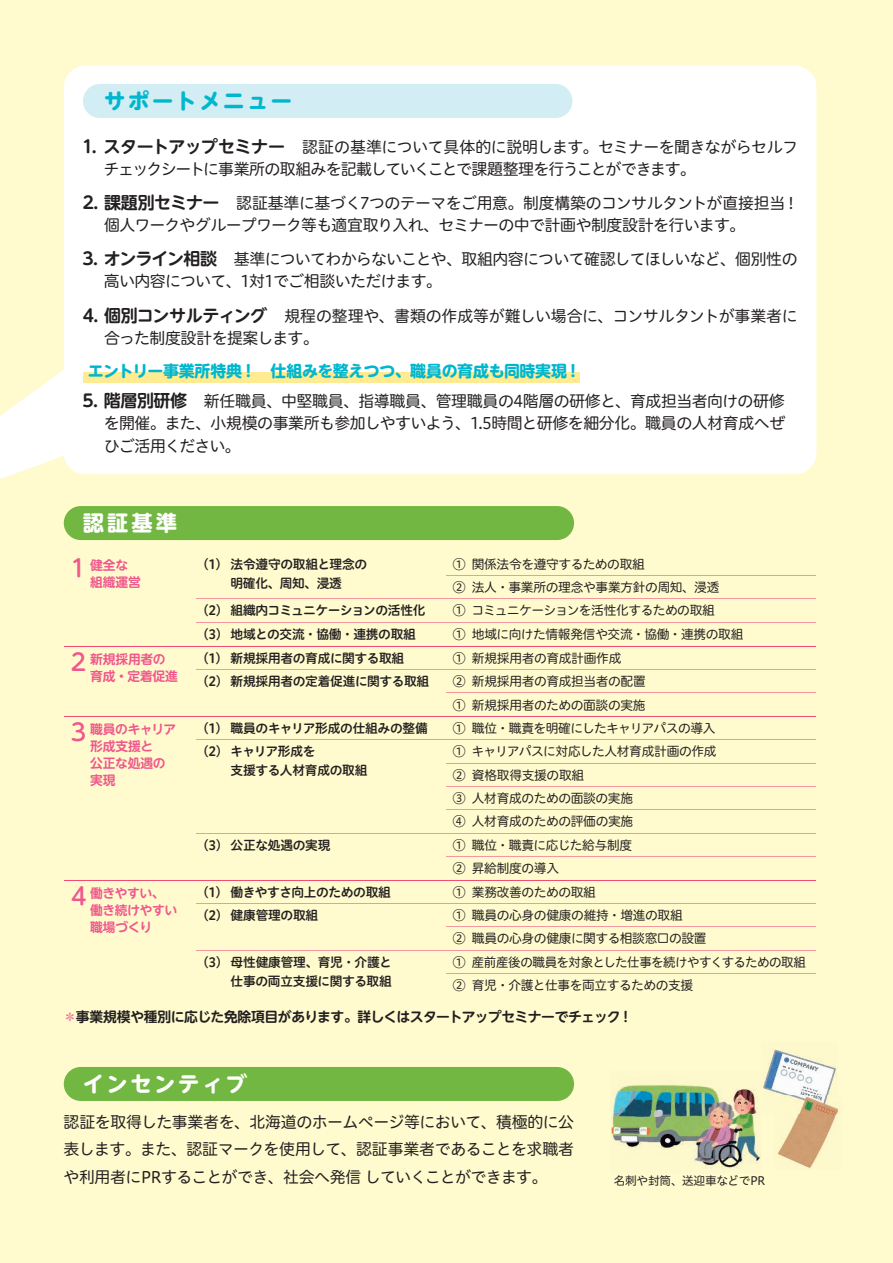
<style>
.page{position:relative;width:893px;height:1263px;background:#fffbce}
.page>*{position:absolute;margin:0;border:0;box-sizing:border-box;transform-origin:0 0}
.t1{font:700 21.3px "UD Shin M Go Pr 6 N";letter-spacing:.13em;color:#fff}
.t2{font:700 21.3px "UD Shin M Go Pr 6 N";letter-spacing:.12em;color:#00b7ce}
.t3{font:15.9px/21.9px "Hiragino UD Sans R Std W4";letter-spacing:-.035em;color:#231f20}
.t4{font:700 15.9px "UD Shin M Go Pr 6 N";letter-spacing:-.02em;color:#00b7ce}
.t5{font:700 13.8px "UD Shin M Go Pr 6 N De";letter-spacing:-.04em;color:#231f20}
.t6{font:12.75px/23.4px "Hiragino UD Sans R Std N W4";letter-spacing:-.03em;color:#231f20}
.t7{font:12.75px/19.2px "Hiragino UD Sans R Std N W6";letter-spacing:-.025em;color:#231f20}
.t8{font:700 12.75px/17px "UD Shin M Go Pr 6 N De";letter-spacing:-.025em;color:#f0588d}
.t9{font:11.7px "Hiragino UD Sans R Std W4";letter-spacing:-.03em;color:#231f20}
.s1{font-family:"UD Shin M Go Pr 6 N De";font-weight:700;font-size:16.95px}
.s2{font-family:"UD Shin M Go Pr 6 N";font-weight:500;font-size:23.4px}
.s3{color:#f1709d}
</style>
<div class="page">
<svg style="left:0;top:369px;width:71px;height:110px"></svg>
<div style="left:64px;top:66px;width:752px;height:408px;background:#fff;border-radius:21px"></div>
<div style="left:83px;top:372px;width:497px;height:11px;background:#ffeb91"></div>
<div style="left:83px;top:84px;width:489px;height:34px;background:#d2edf3;border-radius:17px"></div>
<div style="left:64px;top:1067px;width:510px;height:34px;background:#73b743;border-radius:17px"></div>
<div style="left:64px;top:506px;width:510px;height:34px;background:#73b743;border-radius:17px"></div>
<hr style="left:446px;top:575px;width:370px;height:1px;background:#f596a1">
<hr style="left:196px;top:599px;width:250px;height:1px;background:#f596a1">
<hr style="left:446px;top:599px;width:370px;height:1px;background:#f596a1">
<hr style="left:196px;top:622px;width:250px;height:1px;background:#f596a1">
<hr style="left:446px;top:622px;width:370px;height:1px;background:#f596a1">
<hr style="left:196px;top:669px;width:250px;height:1px;background:#f596a1">
<hr style="left:446px;top:739px;width:370px;height:1px;background:#f596a1">
<hr style="left:446px;top:763px;width:370px;height:1px;background:#f596a1">
<hr style="left:446px;top:786px;width:370px;height:1px;background:#f596a1">
<hr style="left:446px;top:810px;width:370px;height:1px;background:#f596a1">
<hr style="left:446px;top:833px;width:370px;height:1px;background:#f596a1">
<hr style="left:446px;top:856px;width:370px;height:1px;background:#f596a1">
<hr style="left:446px;top:669px;width:370px;height:1px;background:#f596a1">
<hr style="left:446px;top:693px;width:370px;height:1px;background:#f596a1">
<hr style="left:446px;top:903px;width:370px;height:1px;background:#f596a1">
<hr style="left:446px;top:926px;width:370px;height:1px;background:#f596a1">
<hr style="left:446px;top:950px;width:370px;height:1px;background:#f596a1">
<hr style="left:446px;top:973px;width:370px;height:1px;background:#f596a1">
<hr style="left:196px;top:903px;width:250px;height:1px;background:#f596a1">
<hr style="left:196px;top:950px;width:250px;height:1px;background:#f596a1">
<hr style="left:196px;top:739px;width:250px;height:1px;background:#f596a1">
<hr style="left:64px;top:646px;width:132px;height:1px;background:#f04c74">
<hr style="left:64px;top:716px;width:132px;height:1px;background:#f04c74">
<hr style="left:196px;top:646px;width:250px;height:1px;background:#f04c74">
<hr style="left:446px;top:646px;width:370px;height:1px;background:#f04c74">
<hr style="left:196px;top:716px;width:250px;height:1px;background:#f04c74">
<hr style="left:446px;top:716px;width:370px;height:1px;background:#f04c74">
<hr style="left:64px;top:880px;width:132px;height:1px;background:#f04c74">
<hr style="left:196px;top:880px;width:250px;height:1px;background:#f04c74">
<hr style="left:446px;top:880px;width:370px;height:1px;background:#f04c74">
<hr style="left:196px;top:833px;width:250px;height:1px;background:#f596a1">
<img style="left:762px;top:1049px;width:75px;height:46px">
<img style="left:611px;top:1084px;width:150px;height:89px">
<img style="left:777px;top:1109px;width:62px;height:60px">
<img style="left:777px;top:1095px;width:61px;height:18px">
<h1 class="t2" style="left:104px;top:82px;width:190px">サポートメニュー</h1>
<p class="t3" style="left:104px;top:135px;width:696px;text-indent:-21px"><span class="s1">1. スタートアップセミナー</span> 認証の基準について具体的に説明します。セミナーを聞きながらセルフチェックシートに事業所の取組みを記載していくことで課題整理を行うことができます。</p>
<p class="t3" style="left:104px;top:191px;width:696px;text-indent:-21px"><span class="s1">2. 課題別セミナー</span> 認証基準に基づく7つのテーマをご用意。制度構築のコンサルタントが直接担当！個人ワークやグループワーク等も適宜取り入れ、セミナーの中で計画や制度設計を行います。</p>
<p class="t3" style="left:104px;top:248px;width:695px;text-indent:-21px"><span class="s1">3. オンライン相談</span> 基準についてわからないことや、取組内容について確認してほしいなど、個別性の高い内容について、1対1でご相談いただけます。</p>
<p class="t3" style="left:104px;top:304px;width:695px;text-indent:-21px"><span class="s1">4. 個別コンサルティング</span> 規程の整理や、書類の作成等が難しい場合に、コンサルタントが事業者に合った制度設計を提案します。</p>
<p class="t4" style="left:88px;top:357px;width:495px">エントリー事業所特典！　仕組みを整えつつ、職員の育成も同時実現！</p>
<p class="t3" style="left:104px;top:389px;width:683px;line-height:22.4px;text-align:justify;text-indent:-21px"><span class="s1">5. 階層別研修</span> 新任職員、中堅職員、指導職員、管理職員の4階層の研修と、育成担当者向けの研修を開催。また、小規模の事業所も参加しやすいよう、1.5時間と研修を細分化。職員の人材育成へぜひご活用ください。</p>
<h1 class="t1" style="left:83px;top:504px;width:96px">認証基準</h1>
<p class="t8" style="left:90px;top:556px;width:52px;text-indent:-20px"><span class="s2">1</span> 健全な組織運営</p>
<p class="t7" style="left:230px;top:554px;width:138px;text-indent:-34px">（1） 法令遵守の取組と理念の明確化、周知、浸透</p>
<p class="t6" style="left:453px;top:551px;width:268px">① 関係法令を遵守するための取組<br>② 法人・事業所の理念や事業方針の周知、浸透</p>
<p class="t7" style="left:196px;top:600px;width:231px">（2） 組織内コミュニケーションの活性化</p>
<p class="t6" style="left:453px;top:598px;width:264px">① コミュニケーションを活性化するための取組</p>
<p class="t7" style="left:196px;top:624px;width:221px">（3） 地域との交流・協働・連携の取組</p>
<p class="t6" style="left:453px;top:622px;width:292px">① 地域に向けた情報発信や交流・協働・連携の取組</p>
<p class="t8" style="left:90px;top:650px;width:89px;text-indent:-19px"><span class="s2">2</span> 新規採用者の育成・定着促進</p>
<p class="t7" style="left:196px;top:648px;width:210px">（1） 新規採用者の育成に関する取組</p>
<p class="t6" style="left:453px;top:645px;width:170px">① 新規採用者の育成計画作成</p>
<p class="t7" style="left:196px;top:671px;width:235px">（2） 新規採用者の定着促進に関する取組</p>
<p class="t6" style="left:453px;top:669px;width:194px">② 新規採用者の育成担当者の配置<br>① 新規採用者のための面談の実施</p>
<p class="t8" style="left:90px;top:720px;width:87px;text-indent:-19px"><span class="s2">3</span> 職員のキャリア形成支援と<br>公正な処遇の実現</p>
<p class="t7" style="left:196px;top:718px;width:233px">（1） 職員のキャリア形成の仕組みの整備</p>
<p class="t6" style="left:453px;top:716px;width:264px">① 職位・職責を明確にしたキャリアパスの導入</p>
<p class="t7" style="left:230px;top:741px;width:138px;text-indent:-34px">（2） キャリア形成を<br>支援する人材育成の取組</p>
<p class="t6" style="left:453px;top:739px;width:265px">① キャリアパスに対応した人材育成計画の作成<br>② 資格取得支援の取組<br>③ 人材育成のための面談の実施<br>④ 人材育成のための評価の実施</p>
<p class="t7" style="left:196px;top:835px;width:136px">（3） 公正な処遇の実現</p>
<p class="t6" style="left:453px;top:833px;width:181px">① 職位・職責に応じた給与制度<br>② 昇給制度の導入</p>
<p class="t8" style="left:90px;top:883px;width:88px;text-indent:-19px"><span class="s2">4</span> 働きやすい、働き続けやすい職場づくり</p>
<p class="t7" style="left:196px;top:881px;width:196px">（1） 働きやすさ向上のための取組</p>
<p class="t6" style="left:453px;top:879px;width:145px">① 業務改善のための取組</p>
<p class="t7" style="left:196px;top:905px;width:124px">（2） 健康管理の取組</p>
<p class="t6" style="left:453px;top:903px;width:255px">① 職員の心身の健康の維持・増進の取組<br>② 職員の心身の健康に関する相談窓口の設置</p>
<p class="t7" style="left:196px;top:952px;width:197px;text-align:right">（3） 母性健康管理、育児・介護と仕事の両立支援に関する取組</p>
<p class="t6" style="left:453px;top:949px;width:355px">① 産前産後の職員を対象とした仕事を続けやすくするための取組<br>② 育児・介護と仕事を両立するための支援</p>
<p class="t5" style="left:63px;top:1005px;width:571px"><span class="s3">＊</span>事業規模や種別に応じた免除項目があります。詳しくはスタートアップセミナーでチェック！</p>
<h1 class="t1" style="left:83px;top:1065px;width:166px">インセンティブ</h1>
<p class="t3" style="left:64px;top:1107px;width:512px;line-height:27.6px;text-align:justify">認証を取得した事業者を、北海道のホームページ等において、積極的に公表します。また、認証マークを使用して、認証事業者であることを求職者や利用者にPRすることができ、社会へ発信 していくことができます。</p>
<p class="t9" style="left:614px;top:1172px;width:153px">名刺や封筒、送迎車などでPR</p>
</div>
